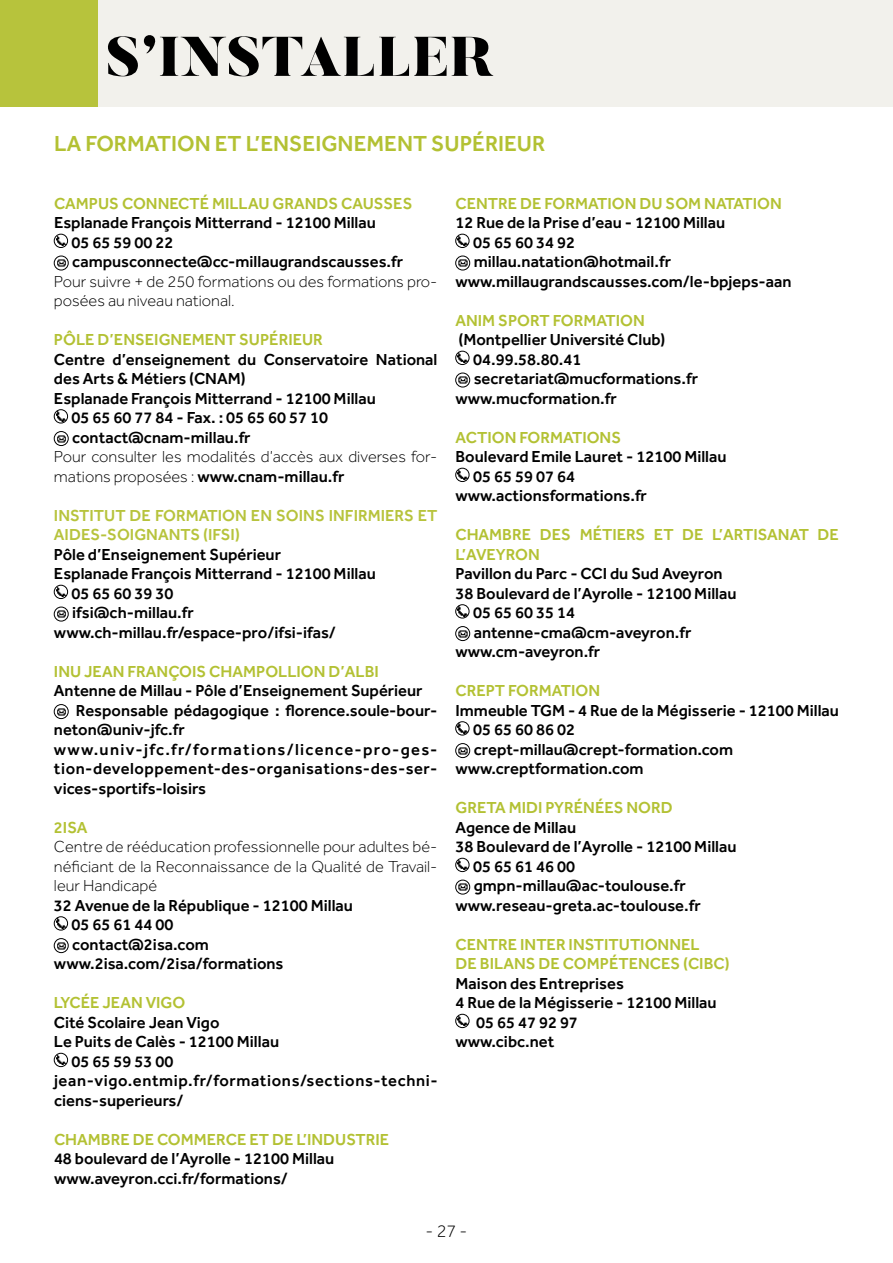
<style>
.page{position:relative;width:893px;height:1263px;background:#fff}
.page>*{position:absolute;margin:0;border:0;box-sizing:border-box;transform-origin:0 0}
.t1{font:900 55.5px "Butler";color:#000}
.t2{font:500 22.5px "Effra";color:#b3c133}
.t3{font:300 18px "Effra";color:#000}
.t4{font:500 16.5px/19.5px "Effra";color:#000}
.t5{font:500 16.5px/19.5px "Effra";color:#b3c133}
.t6{font:300 16.5px/19.5px "Effra";color:#000}
.t7{font:500 16.5px/19.5px "Effra";color:#b7c33c}
.t8{font:500 16.5px "Effra";letter-spacing:.035em;color:#000}
.t9{font:500 16.5px "Effra";letter-spacing:.03em;color:#000}
.t10{font:500 16.5px "Effra";letter-spacing:.08em;color:#000}
.s1{font-weight:500}
</style>
<div class="page">
<div style="left:0;top:0;width:893px;height:106px;background:#f2f1ec"></div>
<div style="left:0;top:0;width:98px;height:106px;background:#b7c33c"></div>
<svg style="left:56px;top:236px;width:10px;height:10px"></svg>
<div style="left:54px;top:234px;width:14px;height:14px;border:1px solid #000;border-radius:50%"></div>
<svg style="left:55px;top:258px;width:13px;height:10px"></svg>
<div style="left:54px;top:256px;width:14px;height:14px;border:1px solid #000;border-radius:50%"></div>
<svg style="left:56px;top:412px;width:10px;height:9px"></svg>
<div style="left:54px;top:409px;width:14px;height:14px;border:1px solid #000;border-radius:50%"></div>
<svg style="left:55px;top:433px;width:13px;height:11px"></svg>
<div style="left:54px;top:431px;width:14px;height:15px;border:1px solid #000;border-radius:50%"></div>
<svg style="left:56px;top:587px;width:10px;height:10px"></svg>
<div style="left:54px;top:585px;width:14px;height:14px;border:1px solid #000;border-radius:50%"></div>
<svg style="left:55px;top:609px;width:13px;height:10px"></svg>
<div style="left:54px;top:607px;width:14px;height:14px;border:1px solid #000;border-radius:50%"></div>
<svg style="left:55px;top:706px;width:13px;height:11px"></svg>
<div style="left:54px;top:704px;width:14px;height:15px;border:1px solid #000;border-radius:50%"></div>
<svg style="left:56px;top:919px;width:10px;height:9px"></svg>
<div style="left:54px;top:916px;width:14px;height:14px;border:1px solid #000;border-radius:50%"></div>
<svg style="left:55px;top:940px;width:13px;height:11px"></svg>
<div style="left:54px;top:938px;width:14px;height:15px;border:1px solid #000;border-radius:50%"></div>
<svg style="left:56px;top:1055px;width:10px;height:10px"></svg>
<div style="left:54px;top:1053px;width:14px;height:14px;border:1px solid #000;border-radius:50%"></div>
<svg style="left:458px;top:236px;width:9px;height:10px"></svg>
<div style="left:455px;top:234px;width:14px;height:14px;border:1px solid #000;border-radius:50%"></div>
<div style="left:456px;top:256px;width:14px;height:14px;background:#202020;border-radius:50%"></div>
<svg style="left:457px;top:258px;width:12px;height:10px"></svg>
<div style="left:455px;top:256px;width:15px;height:14px;border:1px solid #000;border-radius:50%"></div>
<svg style="left:458px;top:353px;width:9px;height:10px"></svg>
<div style="left:455px;top:351px;width:14px;height:14px;border:1px solid #000;border-radius:50%"></div>
<div style="left:456px;top:373px;width:14px;height:14px;background:#202020;border-radius:50%"></div>
<svg style="left:457px;top:375px;width:12px;height:10px"></svg>
<div style="left:455px;top:373px;width:15px;height:14px;border:1px solid #000;border-radius:50%"></div>
<svg style="left:458px;top:470px;width:9px;height:10px"></svg>
<div style="left:455px;top:468px;width:14px;height:14px;border:1px solid #000;border-radius:50%"></div>
<svg style="left:456px;top:605px;width:13px;height:13px"></svg>
<svg style="left:458px;top:607px;width:9px;height:9px"></svg>
<div style="left:455px;top:604px;width:14px;height:14px;border:1px solid #000;border-radius:50%"></div>
<svg style="left:457px;top:628px;width:12px;height:11px"></svg>
<div style="left:455px;top:626px;width:15px;height:15px;border:1px solid #000;border-radius:50%"></div>
<svg style="left:456px;top:722px;width:13px;height:13px"></svg>
<svg style="left:458px;top:724px;width:9px;height:9px"></svg>
<div style="left:455px;top:721px;width:14px;height:14px;border:1px solid #000;border-radius:50%"></div>
<svg style="left:457px;top:745px;width:12px;height:11px"></svg>
<div style="left:455px;top:743px;width:15px;height:15px;border:1px solid #000;border-radius:50%"></div>
<svg style="left:458px;top:860px;width:9px;height:10px"></svg>
<div style="left:455px;top:858px;width:14px;height:14px;border:1px solid #000;border-radius:50%"></div>
<svg style="left:457px;top:882px;width:12px;height:10px"></svg>
<div style="left:455px;top:880px;width:15px;height:14px;border:1px solid #000;border-radius:50%"></div>
<svg style="left:458px;top:1016px;width:9px;height:10px"></svg>
<div style="left:455px;top:1014px;width:14px;height:14px;border:1px solid #000;border-radius:50%"></div>
<h1 class="t1" style="left:106px;top:21px;width:389px">S’INSTALLER</h1>
<h2 class="t2" style="left:54px;top:130px;width:493px">LA FORMATION ET L’ENSEIGNEMENT SUPÉRIEUR</h2>
<p class="t5" style="left:54px;top:193px;width:360px">CAMPUS CONNECTÉ MILLAU GRANDS CAUSSES</p>
<p class="t4" style="left:72px;top:213px;width:333px;text-indent:-18px">Esplanade François Mitterrand - 12100 Millau<br>05 65 59 00 22 campusconnecte@cc-millaugrandscausses.fr</p>
<p class="t6" style="left:54px;top:271px;width:385px">Pour suivre + de 250 formations ou des formations pro&shy;posées au niveau national.</p>
<p class="t5" style="left:54px;top:330px;width:270px">PÔLE D’ENSEIGNEMENT SUPÉRIEUR</p>
<p class="t4" style="left:54px;top:349px;width:385px">Centre d’enseignement du Conservatoire National</p>
<p class="t4" style="left:54px;top:369px;width:193px">des Arts &amp; Métiers (CNAM)</p>
<p class="t4" style="left:54px;top:388px;width:323px">Esplanade François Mitterrand - 12100 Millau</p>
<p class="t4" style="left:72px;top:408px;width:258px">05 65 60 77 84 - Fax. : 05 65 60 57 10</p>
<p class="t4" style="left:72px;top:427px;width:180px">contact@cnam-millau.fr</p>
<p class="t6" style="left:54px;top:447px;width:385px">Pour consulter les modalités d’accès aux diverses for&shy;mations proposées : <span class="s1">www.cnam-millau.fr</span></p>
<p class="t7" style="left:54px;top:505px;width:385px">INSTITUT DE FORMATION EN SOINS INFIRMIERS ET<br>AIDES-SOIGNANTS (IFSI)</p>
<p class="t4" style="left:54px;top:544px;width:229px">Pôle d’Enseignement Supérieur</p>
<p class="t4" style="left:54px;top:564px;width:323px">Esplanade François Mitterrand - 12100 Millau</p>
<p class="t4" style="left:72px;top:583px;width:103px">05 65 60 39 30</p>
<p class="t4" style="left:72px;top:603px;width:123px">ifsi@ch-millau.fr</p>
<p class="t4" style="left:54px;top:622px;width:283px">www.ch-millau.fr/espace-pro/ifsi-ifas/</p>
<p class="t5" style="left:54px;top:661px;width:326px">INU JEAN FRANÇOIS CHAMPOLLION D’ALBI</p>
<p class="t4" style="left:54px;top:681px;width:370px">Antenne de Millau - Pôle d’Enseignement Supérieur</p>
<p class="t4" style="left:76px;top:700px;width:363px">Responsable pédagogique : florence.soule-bour-</p>
<p class="t4" style="left:54px;top:720px;width:132px">neton@univ-jfc.fr</p>
<p class="t10" style="left:54px;top:739px;width:385px">www.univ-jfc.fr/formations/licence-pro-ges-</p>
<p class="t9" style="left:54px;top:759px;width:385px">tion-developpement-des-organisations-des-ser-</p>
<p class="t4" style="left:54px;top:778px;width:153px">vices-sportifs-loisirs</p>
<p class="t5" style="left:54px;top:817px;width:35px">2ISA</p>
<p class="t6" style="left:54px;top:837px;width:385px;text-align:justify">Centre de rééducation professionnelle pour adultes bé&shy;néficiant de la Reconnaissance de la Qualité de Travail&shy;leur Handicapé</p>
<p class="t4" style="left:54px;top:895px;width:300px">32 Avenue de la République - 12100 Millau</p>
<p class="t4" style="left:72px;top:915px;width:103px">05 65 61 44 00</p>
<p class="t4" style="left:72px;top:934px;width:138px">contact@2isa.com</p>
<p class="t4" style="left:54px;top:954px;width:231px">www.2isa.com/2isa/formations</p>
<p class="t5" style="left:54px;top:993px;width:133px">LYCÉE JEAN VIGO</p>
<p class="t4" style="left:54px;top:1012px;width:167px">Cité Scolaire Jean Vigo</p>
<p class="t4" style="left:54px;top:1032px;width:227px">Le Puits de Calès - 12100 Millau</p>
<p class="t4" style="left:72px;top:1051px;width:103px">05 65 59 53 00</p>
<p class="t8" style="left:54px;top:1071px;width:385px">jean-vigo.entmip.fr/formations/sections-techni-</p>
<p class="t4" style="left:54px;top:1090px;width:131px">ciens-superieurs/</p>
<p class="t5" style="left:54px;top:1129px;width:337px">CHAMBRE DE COMMERCE ET DE L’INDUSTRIE</p>
<p class="t4" style="left:54px;top:1149px;width:282px">48 boulevard de l’Ayrolle - 12100 Millau www.aveyron.cci.fr/formations/</p>
<p class="t5" style="left:455px;top:193px;width:328px">CENTRE DE FORMATION DU SOM NATATION</p>
<p class="t4" style="left:455px;top:213px;width:271px">12 Rue de la Prise d’eau - 12100 Millau</p>
<p class="t4" style="left:473px;top:232px;width:103px">05 65 60 34 92</p>
<p class="t4" style="left:474px;top:252px;width:199px">millau.natation@hotmail.fr</p>
<p class="t4" style="left:455px;top:271px;width:337px">www.millaugrandscausses.com/le-bpjeps-aan</p>
<p class="t5" style="left:455px;top:310px;width:191px">ANIM SPORT FORMATION</p>
<p class="t4" style="left:458px;top:330px;width:209px">(Montpellier Université Club)</p>
<p class="t4" style="left:473px;top:349px;width:110px">04.99.58.80.41</p>
<p class="t4" style="left:474px;top:369px;width:226px">secretariat@mucformations.fr</p>
<p class="t4" style="left:455px;top:388px;width:163px">www.mucformation.fr</p>
<p class="t5" style="left:455px;top:427px;width:167px">ACTION FORMATIONS</p>
<p class="t4" style="left:455px;top:447px;width:273px">Boulevard Emile Lauret - 12100 Millau</p>
<p class="t4" style="left:473px;top:466px;width:103px">05 65 59 07 64</p>
<p class="t4" style="left:455px;top:486px;width:193px">www.actionsformations.fr</p>
<p class="t5" style="left:455px;top:525px;width:385px">CHAMBRE DES MÉTIERS ET DE L’ARTISANAT DE<br>L’AVEYRON</p>
<p class="t4" style="left:455px;top:564px;width:269px">Pavillon du Parc - CCI du Sud Aveyron</p>
<p class="t4" style="left:455px;top:583px;width:282px">38 Boulevard de l’Ayrolle - 12100 Millau</p>
<p class="t4" style="left:473px;top:603px;width:103px">05 65 60 35 14</p>
<p class="t4" style="left:474px;top:622px;width:219px">antenne-cma@cm-aveyron.fr</p>
<p class="t4" style="left:455px;top:642px;width:146px">www.cm-aveyron.fr</p>
<p class="t5" style="left:455px;top:681px;width:146px">CREPT FORMATION</p>
<p class="t4" style="left:455px;top:700px;width:385px">Immeuble TGM - 4 Rue de la Mégisserie - 12100 Millau</p>
<p class="t4" style="left:473px;top:720px;width:103px">05 65 60 86 02</p>
<p class="t4" style="left:474px;top:739px;width:261px">crept-millau@crept-formation.com</p>
<p class="t4" style="left:455px;top:759px;width:190px">www.creptformation.com</p>
<p class="t5" style="left:455px;top:798px;width:219px">GRETA MIDI PYRÉNÉES NORD</p>
<p class="t4" style="left:455px;top:817px;width:122px">Agence de Millau</p>
<p class="t4" style="left:455px;top:837px;width:282px">38 Boulevard de l’Ayrolle - 12100 Millau</p>
<p class="t4" style="left:473px;top:856px;width:103px">05 65 61 46 00</p>
<p class="t4" style="left:474px;top:876px;width:213px">gmpn-millau@ac-toulouse.fr</p>
<p class="t4" style="left:455px;top:895px;width:247px">www.reseau-greta.ac-toulouse.fr</p>
<p class="t5" style="left:455px;top:934px;width:276px">CENTRE INTER INSTITUTIONNEL<br>DE BILANS DE COMPÉTENCES (CIBC)</p>
<p class="t4" style="left:455px;top:973px;width:170px">Maison des Entreprises</p>
<p class="t4" style="left:455px;top:993px;width:263px">4 Rue de la Mégisserie - 12100 Millau</p>
<p class="t4" style="left:476px;top:1012px;width:103px">05 65 47 92 97</p>
<p class="t4" style="left:455px;top:1032px;width:100px">www.cibc.net</p>
<p class="t3" style="left:426px;top:1221px;width:43px">- 27 -</p>
</div>
